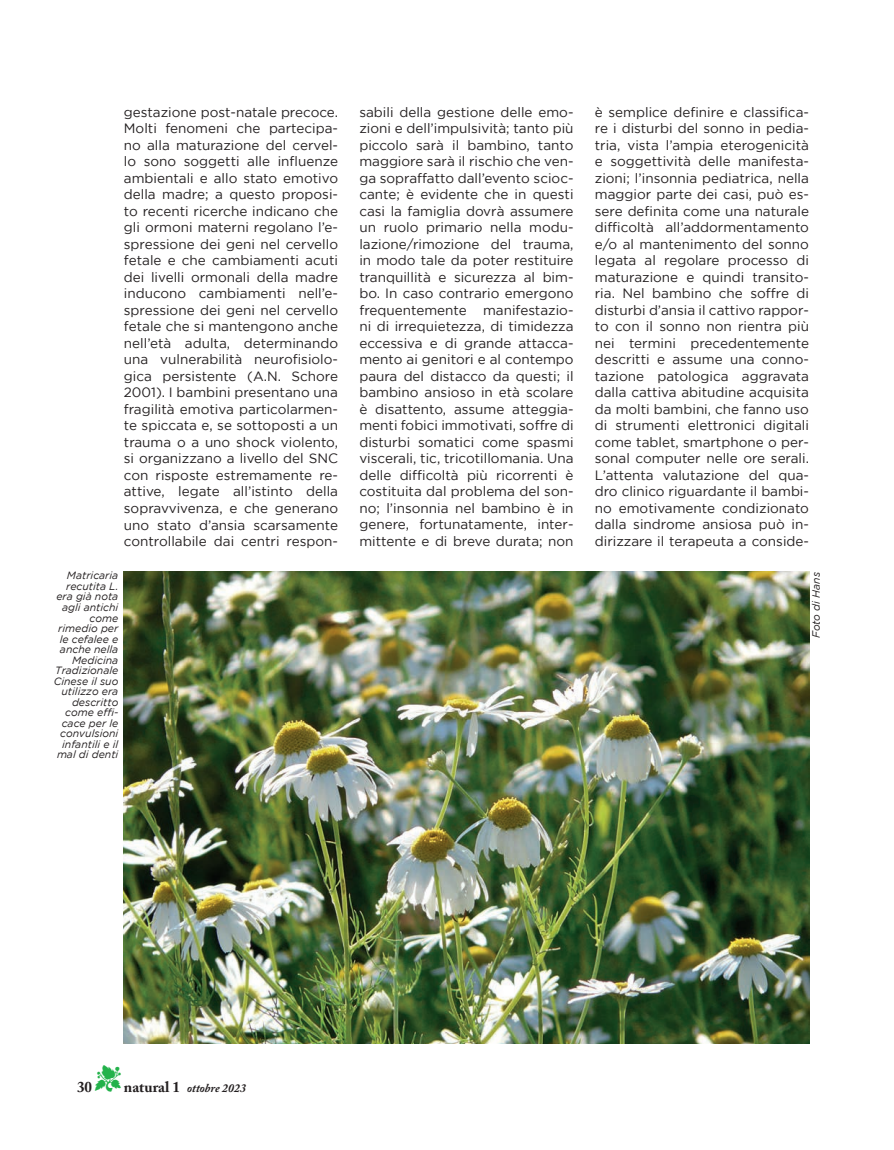
<style>
.page{position:relative;width:894px;height:1150px;background:#fff}
.page>*{position:absolute;margin:0;border:0;box-sizing:border-box;transform-origin:0 0}
.t1{font:700 15px "Adobe Caslon Pro";color:#231f20}
.Normal__Web{font:13.5px/16.5px "Gotham";color:#231f20;text-align:justify}
.t2{font:italic 700 12px "Adobe Caslon Pro";color:#231f20}
.Dida_ok{font:italic 10.5px/10.5px "Gotham";color:#231f20;text-align:right}
.s1{color:#23b24b}
.s2{font-style:normal;font-size:15px}
</style>
<div class="page">
<img style="left:124px;top:571px;width:684px;height:471px">
<p class="Normal__Web" style="left:124px;top:103px;width:216px">gestazione post-natale precoce.<br>Molti fenomeni che partecipa&shy;no alla maturazione del cervel&shy;lo sono soggetti alle influenze ambientali e allo stato emotivo della madre; a questo proposi&shy;to recenti ricerche indicano che gli ormoni materni regolano l’e&shy;spressione dei geni nel cervello fetale e che cambiamenti acuti dei livelli ormonali della madre inducono cambiamenti nell’e&shy;spressione dei geni nel cervello fetale che si mantengono anche nell’età adulta, determinando una vulnerabilità neurofisiolo&shy;gica persistente (A.N. Schore 2001). I bambini presentano una fragilità emotiva particolarmen&shy;te spiccata e, se sottoposti a un trauma o a uno shock violento, si organizzano a livello del SNC con risposte estremamente re&shy;attive, legate all’istinto della sopravvivenza, e che generano uno stato d’ansia scarsamente controllabile dai centri respon-</p>
<p class="Normal__Web" style="left:359px;top:103px;width:216px">sabili della gestione delle emo&shy;zioni e dell’impulsività; tanto più piccolo sarà il bambino, tanto maggiore sarà il rischio che ven&shy;ga sopraffatto dall’evento scioc&shy;cante; è evidente che in questi casi la famiglia dovrà assumere un ruolo primario nella modu&shy;lazione/rimozione del trauma, in modo tale da poter restituire tranquillità e sicurezza al bim&shy;bo. In caso contrario emergono frequentemente manifestazio&shy;ni di irrequietezza, di timidezza eccessiva e di grande attacca&shy;mento ai genitori e al contempo paura del distacco da questi; il bambino ansioso in età scolare è disattento, assume atteggia&shy;menti fobici immotivati, soffre di disturbi somatici come spasmi viscerali, tic, tricotillomania. Una delle difficoltà più ricorrenti è costituita dal problema del son&shy;no; l’insonnia nel bambino è in genere, fortunatamente, inter&shy;mittente e di breve durata; non</p>
<p class="Normal__Web" style="left:594px;top:103px;width:216px">è semplice definire e classifica&shy;re i disturbi del sonno in pedia&shy;tria, vista l’ampia eterogenicità e soggettività delle manifesta&shy;zioni; l’insonnia pediatrica, nella maggior parte dei casi, può es&shy;sere definita come una naturale difficoltà all’addormentamento e/o al mantenimento del sonno legata al regolare processo di maturazione e quindi transito&shy;ria. Nel bambino che soffre di disturbi d’ansia il cattivo rappor&shy;to con il sonno non rientra più nei termini precedentemente descritti e assume una conno&shy;tazione patologica aggravata dalla cattiva abitudine acquisita da molti bambini, che fanno uso di strumenti elettronici digitali come tablet, smartphone o per&shy;sonal computer nelle ore serali.<br>L’attenta valutazione del qua&shy;dro clinico riguardante il bambi&shy;no emotivamente condizionato dalla sindrome ansiosa può in&shy;dirizzare il terapeuta a conside-</p>
<p class="Dida_ok" style="left:54px;top:570px;width:66px">Matricaria recutita L. era già nota agli antichi come rimedio per le cefalee e anche nella<br>Medicina<br>Tradizionale<br>Cinese il suo utilizzo era descritto come effi&shy;cace per le convulsioni infantili e il mal di denti</p>
<p class="t2" style="left:95px;top:1080px;width:153px"><span class="s1">▼</span> <span class="s2">natural 1</span> ottobre 2023</p>
<p class="t1" style="left:77px;top:1077px;width:16px">30</p>
<p class="Dida_ok" style="left:810px;top:638px;width:68px;rotate:-90deg">Foto di Hans</p>
</div>
